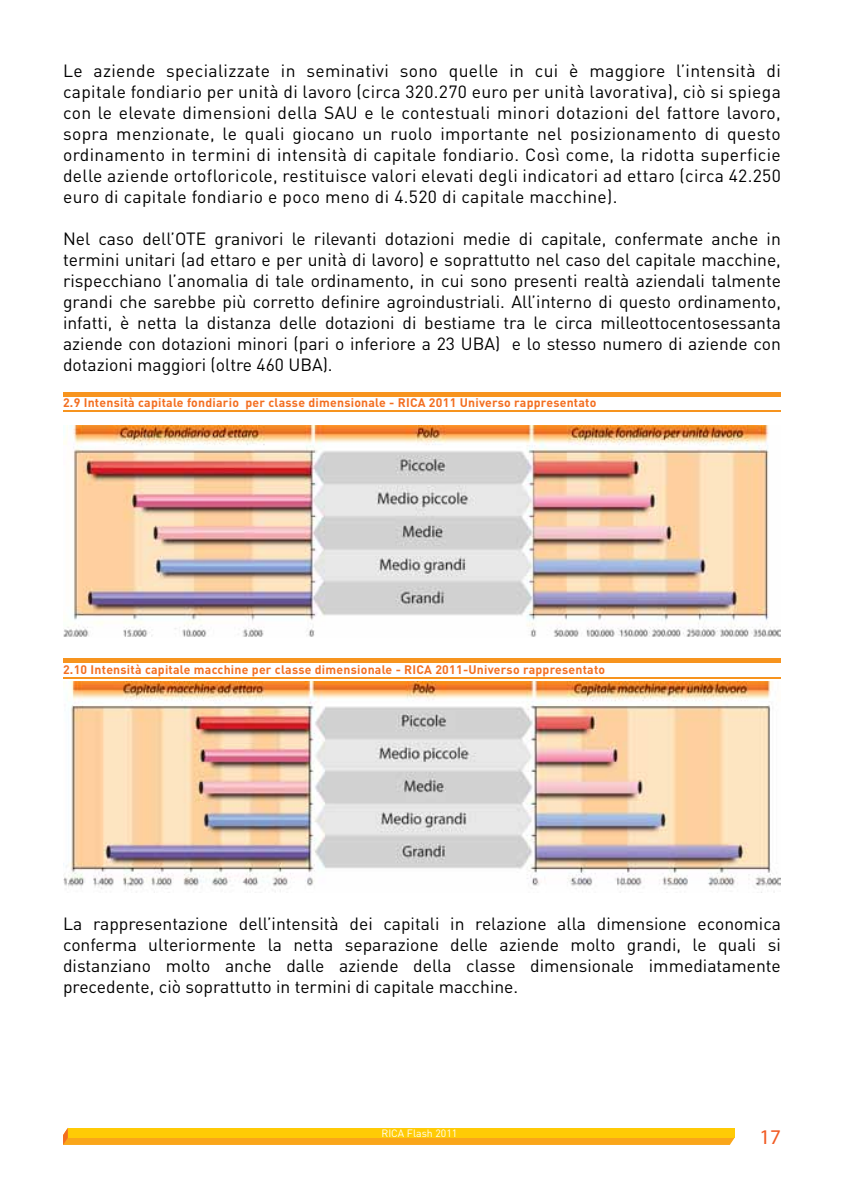
<style>
.page{position:relative;width:844px;height:1191px;background:#fff}
.page>*{position:absolute;margin:0;border:0;box-sizing:border-box;transform-origin:0 0}
.t1{font:21px "Myriad Pro";color:#f15a22}
.t2{font:17.5px/21px "DIN";color:#000;text-align:justify}
.t3{font:700 12.25px "DIN";letter-spacing:.02em;color:#f36f21}
.t4{font:10.5px "DIN";color:#fff}
</style>
<div class="page">
<svg style="left:63px;top:1128px;width:671px;height:17px;background:#fcbb0e"></svg>
<div style="left:63px;top:392px;width:717px;height:5px;background:#f7941e"></div>
<div style="left:63px;top:658px;width:717px;height:5px;background:#f7941e"></div>
<hr style="left:63px;top:410px;width:717px;height:2px;background:#f7941e">
<hr style="left:63px;top:676px;width:717px;height:2px;background:#f7941e">
<img style="left:63px;top:426px;width:717px;height:211px">
<img style="left:63px;top:681px;width:717px;height:211px">
<p class="t2" style="left:63px;top:60px;width:719px">Le aziende specializzate in seminativi sono quelle in cui è maggiore l’intensità di capitale fondiario per unità di lavoro (circa 320.270 euro per unità lavorativa), ciò si spiega con le elevate dimensioni della SAU e le contestuali minori dotazioni del fattore lavoro, sopra menzionate, le quali giocano un ruolo importante nel posizionamento di questo ordinamento in termini di intensità di capitale fondiario. Così come, la ridotta superficie delle aziende ortofloricole, restituisce valori elevati degli indicatori ad ettaro (circa 42.250 euro di capitale fondiario e poco meno di 4.520 di capitale macchine).</p>
<p class="t2" style="left:63px;top:228px;width:719px">Nel caso dell’OTE granivori le rilevanti dotazioni medie di capitale, confermate anche in termini unitari (ad ettaro e per unità di lavoro) e soprattutto nel caso del capitale macchine, rispecchiano l’anomalia di tale ordinamento, in cui sono presenti realtà aziendali talmente grandi che sarebbe più corretto definire agroindustriali. All’interno di questo ordinamento, infatti, è netta la distanza delle dotazioni di bestiame tra le circa milleottocentosessanta aziende con dotazioni minori (pari o inferiore a 23 UBA) e lo stesso numero di aziende con dotazioni maggiori (oltre 460 UBA).</p>
<p class="t3" style="left:63px;top:395px;width:534px">2.9 Intensità capitale fondiario per classe dimensionale - RICA 2011 Universo rappresentato</p>
<p class="t3" style="left:63px;top:661px;width:543px">2.10 Intensità capitale macchine per classe dimensionale - RICA 2011-Universo rappresentato</p>
<p class="t2" style="left:63px;top:913px;width:719px">La rappresentazione dell’intensità dei capitali in relazione alla dimensione economica conferma ulteriormente la netta separazione delle aziende molto grandi, le quali si distanziano molto anche dalle aziende della classe dimensionale immediatamente precedente, ciò soprattutto in termini di capitale macchine.</p>
<p class="t4" style="left:381px;top:1126px;width:77px">RICA Flash 2011</p>
<p class="t1" style="left:759px;top:1123px;width:23px">17</p>
</div>
